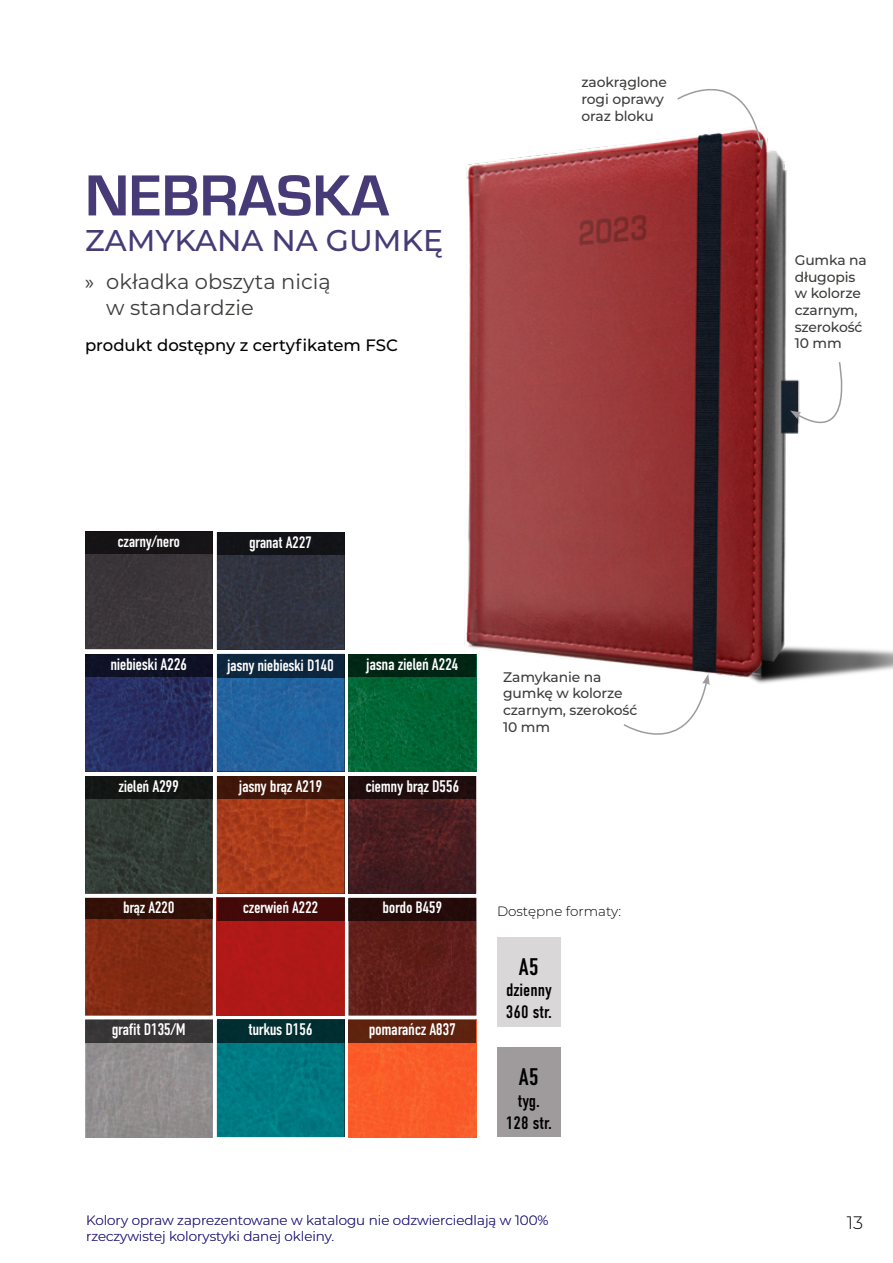
<style>
.page{position:relative;width:893px;height:1263px;background:#fff}
.page>*{position:absolute;margin:0;border:0;box-sizing:border-box;transform-origin:0 0}
.t1{font:700 60px "Eurostile";color:#473b77}
.t2{font:500 30px "Montserrat";color:#473b77}
.t3{font:24px "DIN Condensed";color:#000}
.t4{font:21px/25.2px "Montserrat";color:#3c3c3b}
.t5{font:18px/21.6px "DIN Condensed";color:#000}
.t6{font:300 18px "Montserrat";color:#000}
.t7{font:16.8px "DIN Condensed";letter-spacing:-.025em;color:#fff}
.t8{font:16.5px "DIN Condensed";letter-spacing:-.025em;color:#fff}
.t9{font:500 16.5px "Montserrat";color:#000}
.t10{font:500 13.95px/16.6px "Montserrat";letter-spacing:-.01em;color:#3c3c3b}
.t11{font:300 13.5px "Montserrat";color:#312783}
.t12{font:300 13.5px "Montserrat";color:#000}
.s1{font-family:"Myriad Pro"}
</style>
<div class="page">
<img style="left:464px;top:135px;width:429px;height:577px">
<svg style="left:676px;top:89px;width:87px;height:61px"></svg>
<svg style="left:790px;top:361px;width:66px;height:87px"></svg>
<svg style="left:622px;top:674px;width:88px;height:61px"></svg>
<div style="left:497px;top:937px;width:64px;height:89px;background:#d9d7d8"></div>
<div style="left:497px;top:1048px;width:64px;height:89px;background:#9f9b9c"></div>
<div style="left:85px;top:554px;width:128px;height:95px;background:#3b363a"></div>
<div style="left:85px;top:532px;width:128px;height:22px;background:#161415"></div>
<img style="left:217px;top:555px;width:127px;height:95px">
<div style="left:217px;top:532px;width:127px;height:23px;background:#121317"></div>
<img style="left:85px;top:919px;width:126px;height:96px">
<div style="left:85px;top:898px;width:128px;height:21px;background:#321007"></div>
<div style="left:217px;top:920px;width:127px;height:95px;background:#af1917"></div>
<div style="left:217px;top:898px;width:127px;height:22px;background:#420908"></div>
<img style="left:349px;top:920px;width:127px;height:95px">
<div style="left:349px;top:898px;width:127px;height:22px;background:#240b09"></div>
<img style="left:85px;top:799px;width:128px;height:95px">
<div style="left:85px;top:776px;width:128px;height:23px;background:#131614"></div>
<img style="left:217px;top:799px;width:127px;height:95px">
<div style="left:217px;top:776px;width:127px;height:23px;background:#411709"></div>
<img style="left:349px;top:799px;width:127px;height:95px">
<div style="left:349px;top:776px;width:127px;height:23px;background:#1f0c0d"></div>
<img style="left:85px;top:1042px;width:128px;height:95px">
<div style="left:85px;top:1020px;width:128px;height:22px;background:#383636"></div>
<img style="left:217px;top:1042px;width:127px;height:95px">
<div style="left:217px;top:1020px;width:127px;height:22px;background:#002e31"></div>
<div style="left:349px;top:1042px;width:127px;height:95px;background:#fa5c29"></div>
<div style="left:349px;top:1020px;width:127px;height:22px;background:#5f220f"></div>
<img style="left:85px;top:677px;width:128px;height:95px">
<div style="left:85px;top:654px;width:128px;height:23px;background:#0f1126"></div>
<img style="left:217px;top:677px;width:127px;height:94px">
<div style="left:217px;top:654px;width:127px;height:23px;background:#0d263d"></div>
<img style="left:349px;top:677px;width:127px;height:95px">
<div style="left:349px;top:654px;width:127px;height:23px;background:#002614"></div>
<h1 class="t1" style="left:85px;top:163px;width:306px">NEBRASKA</h1>
<h2 class="t2" style="left:85px;top:220px;width:360px">ZAMYKANA NA GUMKĘ</h2>
<h3 class="t4" style="left:106px;top:269px;width:226px;text-indent:-21px"><span class="s1">»</span> okładka obszyta nicią w standardzie</h3>
<p class="t9" style="left:85px;top:334px;width:315px">produkt dostępny z certyfikatem FSC</p>
<p class="t10" style="left:581px;top:74px;width:87px">zaokrąglone rogi oprawy oraz bloku</p>
<p class="t8" style="left:118px;top:532px;width:64px">czarny/nero</p>
<p class="t8" style="left:249px;top:533px;width:64px">granat A227</p>
<p class="t7" style="left:110px;top:655px;width:78px">niebieski A226</p>
<p class="t8" style="left:227px;top:656px;width:108px">jasny niebieski D140</p>
<p class="t7" style="left:366px;top:655px;width:94px">jasna zieleń A224</p>
<p class="t7" style="left:118px;top:777px;width:62px">zieleń A299</p>
<p class="t7" style="left:239px;top:777px;width:85px">jasny brąz A219</p>
<p class="t7" style="left:366px;top:777px;width:95px">ciemny brąz D556</p>
<p class="t10" style="left:503px;top:668px;width:136px">Zamykanie na gumkę w kolorze czarnym, szerokość<br>10 mm</p>
<p class="t8" style="left:123px;top:898px;width:53px">brąz A220</p>
<p class="t8" style="left:243px;top:898px;width:77px">czerwień A222</p>
<p class="t8" style="left:383px;top:898px;width:61px">bordo B459</p>
<p class="t7" style="left:112px;top:1020px;width:75px">grafit D135/M</p>
<p class="t7" style="left:249px;top:1020px;width:66px">turkus D156</p>
<p class="t7" style="left:369px;top:1020px;width:89px">pomarańcz A837</p>
<p class="t12" style="left:497px;top:902px;width:126px">Dostępne formaty:</p>
<h3 class="t3" style="left:519px;top:953px;width:21px">A5</h3>
<p class="t5" style="left:506px;top:980px;width:47px">dzienny<br>360 str.</p>
<h3 class="t3" style="left:519px;top:1064px;width:21px">A5</h3>
<p class="t5" style="left:506px;top:1090px;width:47px;text-align:center">tyg.<br>128 str.</p>
<p class="t10" style="left:795px;top:251px;width:74px">Gumka na długopis w kolorze czarnym, szerokość<br>10 mm</p>
<p class="t11" style="left:86px;top:1211px;width:464px">Kolory opraw zaprezentowane w katalogu nie odzwierciedlają w 100%</p>
<p class="t6" style="left:847px;top:1211px;width:18px">13</p>
<p class="t11" style="left:86px;top:1227px;width:250px">rzeczywistej kolorystyki danej okleiny.</p>
</div>
